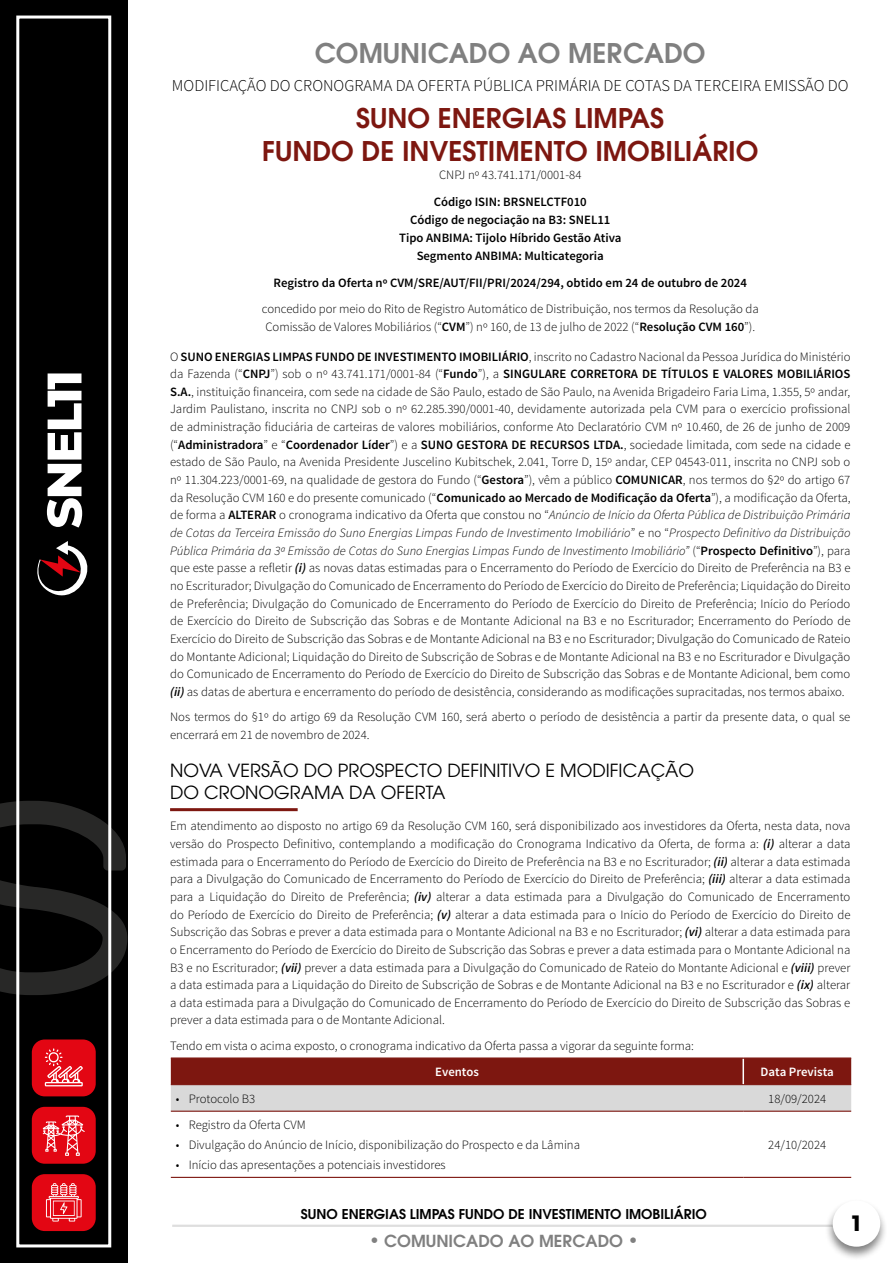
<style>
.page{position:relative;width:893px;height:1263px;background:#fff}
.page>*{position:absolute;margin:0;border:0;box-sizing:border-box;transform-origin:0 0}
.t1{font:600 27px/32.8px "ITC Avant Garde Pro";color:#7d1710;text-align:center}
.t2{font:600 27px "ITC Avant Garde Pro";color:#808080}
.t3{font:700 21px "ITC Avant Garde Pro";color:#000}
.t4{font:18px/22px "ITC Avant Garde Pro";color:#000}
.t5{font:300 16.5px "Source Sans Pro";color:#000}
.t6{font:600 16.5px "ITC Avant Garde Pro";color:#808080}
.t7{font:600 13.5px "ITC Avant Garde Pro";color:#000}
.t8{font:300 12.75px/17.7px "Source Sans Pro";color:#000}
.t9{font:600 12.75px/18.3px "Source Sans Pro";color:#000;text-align:center}
.t10{font:600 12.75px "Source Sans Pro";color:#fff}
.s1{font-weight:600}
.s2{font-style:italic}
.s3{font-weight:600;font-style:italic}
.s4{font-size:18px}
</style>
<div class="page">
<div style="left:0;top:0;width:128px;height:1263px;background:#000"></div>
<svg style="left:0;top:801px;width:127px;height:194px"></svg>
<div style="left:16px;top:16px;width:95px;height:1231px;border:3px solid #fff"></div>
<div style="left:32px;top:1039px;width:64px;height:57px;background:#e30613;border-radius:13px"></div>
<svg style="left:45px;top:1048px;width:38px;height:38px"></svg>
<div style="left:32px;top:1107px;width:64px;height:57px;background:#e30613;border-radius:13px"></div>
<svg style="left:43px;top:1115px;width:42px;height:41px"></svg>
<div style="left:32px;top:1174px;width:64px;height:57px;background:#e30613;border-radius:13px"></div>
<svg style="left:46px;top:1183px;width:36px;height:39px"></svg>
<svg style="left:47px;top:373px;width:35px;height:154px"></svg>
<svg style="left:37px;top:541px;width:51px;height:55px"></svg>
<hr style="left:172px;top:1225px;width:666px;height:2px;background:#ccc">
<div style="left:825px;top:1199px;width:63px;height:62px;background:#000;opacity:.5"></div>
<div style="left:833px;top:1200px;width:47px;height:47px;background:#fff;border-radius:50%"></div>
<hr style="left:170px;top:808px;width:128px;height:3px;background:#7d1710">
<svg style="left:171px;top:1058px;width:680px;height:52px;background:#a97571"></svg>
<hr style="left:742px;top:1058px;width:2px;height:26px;background:#fff">
<hr style="left:171px;top:1110px;width:572px;height:2px;background:#7d1710">
<hr style="left:743px;top:1110px;width:108px;height:2px;background:#7d1710">
<hr style="left:171px;top:1177px;width:572px;height:1px;background:#7d1710">
<hr style="left:743px;top:1177px;width:108px;height:1px;background:#7d1710">
<hr style="left:171px;top:1057px;width:572px;height:1px;background:#7d1710">
<hr style="left:743px;top:1057px;width:108px;height:1px;background:#7d1710">
<hr style="left:171px;top:1084px;width:572px;height:1px;background:#7d1710">
<hr style="left:743px;top:1084px;width:108px;height:1px;background:#7d1710">
<h1 class="t2" style="left:315px;top:35px;width:392px">COMUNICADO AO MERCADO</h1>
<p class="t5" style="left:172px;top:75px;width:678px">MODIFICAÇÃO DO CRONOGRAMA DA OFERTA PÚBLICA PRIMÁRIA DE COTAS DA TERCEIRA EMISSÃO DO</p>
<h1 class="t1" style="left:262px;top:101px;width:498px">SUNO ENERGIAS LIMPAS<br>FUNDO DE INVESTIMENTO IMOBILIÁRIO</h1>
<p class="t8" style="left:439px;top:166px;width:144px">CNPJ nº 43.741.171/0001-84</p>
<p class="t9" style="left:399px;top:193px;width:224px">Código ISIN: BRSNELCTF010<br>Código de negociação na B3: SNEL11<br>Tipo ANBIMA: Tijolo Híbrido Gestão Ativa Segmento ANBIMA: Multicategoria</p>
<p class="t9" style="left:274px;top:274px;width:475px">Registro da Oferta nº CVM/SRE/AUT/FII/PRI/2024/294, obtido em 24 de outubro de 2024</p>
<p class="t8" style="left:262px;top:300px;width:498px">concedido por meio do Rito de Registro Automático de Distribuição, nos termos da Resolução da<br>Comissão de Valores Mobiliários (“<span class="s1">CVM</span>”) nº 160, de 13 de julho de 2022 (“<span class="s1">Resolução CVM 160</span>”).</p>
<p class="t8" style="left:170px;top:347px;width:682px;text-align:justify">O <span class="s1">SUNO ENERGIAS LIMPAS FUNDO DE INVESTIMENTO IMOBILIÁRIO</span>, inscrito no Cadastro Nacional da Pessoa Jurídica do Ministério da Fazenda (“<span class="s1">CNPJ</span>”) sob o nº 43.741.171/0001-84 (“<span class="s1">Fundo</span>”), a <span class="s1">SINGULARE CORRETORA DE TÍTULOS E VALORES MOBILIÁRIOS S.A.</span>, instituição financeira, com sede na cidade de São Paulo, estado de São Paulo, na Avenida Brigadeiro Faria Lima, 1.355, 5º andar, Jardim Paulistano, inscrita no CNPJ sob o nº 62.285.390/0001-40, devidamente autorizada pela CVM para o exercício profissional de administração fiduciária de carteiras de valores mobiliários, conforme Ato Declaratório CVM nº 10.460, de 26 de junho de 2009 (“<span class="s1">Administradora</span>” e “<span class="s1">Coordenador Líder</span>”) e a <span class="s1">SUNO GESTORA DE RECURSOS LTDA.</span>, sociedade limitada, com sede na cidade e estado de São Paulo, na Avenida Presidente Juscelino Kubitschek, 2.041, Torre D, 15º andar, CEP 04543-011, inscrita no CNPJ sob o nº 11.304.223/0001-69, na qualidade de gestora do Fundo (“<span class="s1">Gestora</span>”), vêm a público <span class="s1">COMUNICAR</span>, nos termos do §2º do artigo 67 da Resolução CVM 160 e do presente comunicado (“<span class="s1">Comunicado ao Mercado de Modificação da Oferta</span>”), a modificação da Oferta, de forma a <span class="s1">ALTERAR</span> o cronograma indicativo da Oferta que constou no “<span class="s2">Anúncio de Início da Oferta Pública de Distribuição Primária de Cotas da Terceira Emissão do Suno Energias Limpas Fundo de Investimento Imobiliário</span>” e no “<span class="s2">Prospecto Definitivo da Distribuição Pública Primária da 3ª Emissão de Cotas do Suno Energias Limpas Fundo de Investimento Imobiliário”</span> (“<span class="s1">Prospecto Definitivo</span>”), para que este passe a refletir <span class="s3">(i)</span> as novas datas estimadas para o Encerramento do Período de Exercício do Direito de Preferência na B3 e no Escriturador; Divulgação do Comunicado de Encerramento do Período de Exercício do Direito de Preferência; Liquidação do Direito de Preferência; Divulgação do Comunicado de Encerramento do Período de Exercício do Direito de Preferência; Início do Período de Exercício do Direito de Subscrição das Sobras e de Montante Adicional na B3 e no Escriturador; Encerramento do Período de Exercício do Direito de Subscrição das Sobras e de Montante Adicional na B3 e no Escriturador; Divulgação do Comunicado de Rateio do Montante Adicional; Liquidação do Direito de Subscrição de Sobras e de Montante Adicional na B3 e no Escriturador e Divulgação do Comunicado de Encerramento do Período de Exercício do Direito de Subscrição das Sobras e de Montante Adicional, bem como <span class="s3">(ii)</span> as datas de abertura e encerramento do período de desistência, considerando as modificações supracitadas, nos termos abaixo.</p>
<p class="t8" style="left:170px;top:708px;width:682px">Nos termos do §1º do artigo 69 da Resolução CVM 160, será aberto o período de desistência a partir da presente data, o qual se encerrará em 21 de novembro de 2024.</p>
<h3 class="t4" style="left:170px;top:759px;width:526px">NOVA VERSÃO DO PROSPECTO DEFINITIVO E MODIFICAÇÃO<br>DO CRONOGRAMA DA OFERTA</h3>
<p class="t8" style="left:170px;top:817px;width:682px;text-align:justify">Em atendimento ao disposto no artigo 69 da Resolução CVM 160, será disponibilizado aos investidores da Oferta, nesta data, nova versão do Prospecto Definitivo, contemplando a modificação do Cronograma Indicativo da Oferta, de forma a: <span class="s3">(i)</span> alterar a data estimada para o Encerramento do Período de Exercício do Direito de Preferência na B3 e no Escriturador; <span class="s3">(ii)</span> alterar a data estimada para a Divulgação do Comunicado de Encerramento do Período de Exercício do Direito de Preferência; <span class="s3">(iii)</span> alterar a data estimada para a Liquidação do Direito de Preferência; <span class="s3">(iv)</span> alterar a data estimada para a Divulgação do Comunicado de Encerramento do Período de Exercício do Direito de Preferência; <span class="s3">(v)</span> alterar a data estimada para o Início do Período de Exercício do Direito de Subscrição das Sobras e prever a data estimada para o Montante Adicional na B3 e no Escriturador; <span class="s3">(vi)</span> alterar a data estimada para o Encerramento do Período de Exercício do Direito de Subscrição das Sobras e prever a data estimada para o Montante Adicional na B3 e no Escriturador; <span class="s3">(vii)</span> prever a data estimada para a Divulgação do Comunicado de Rateio do Montante Adicional e <span class="s3">(viii)</span> prever a data estimada para a Liquidação do Direito de Subscrição de Sobras e de Montante Adicional na B3 e no Escriturador e <span class="s3">(ix)</span> alterar a data estimada para a Divulgação do Comunicado de Encerramento do Período de Exercício do Direito de Subscrição das Sobras e prever a data estimada para o de Montante Adicional.</p>
<p class="t8" style="left:170px;top:1036px;width:525px">Tendo em vista o acima exposto, o cronograma indicativo da Oferta passa a vigorar da seguinte forma:</p>
<p class="t10" style="left:435px;top:1064px;width:45px">Eventos</p>
<p class="t10" style="left:761px;top:1064px;width:75px">Data Prevista</p>
<p class="t8" style="left:176px;top:1090px;width:81px">• Protocolo B3</p>
<p class="t8" style="left:768px;top:1090px;width:59px">18/09/2024</p>
<p class="t8" style="left:176px;top:1116px;width:131px">• Registro da Oferta CVM</p>
<p class="t8" style="left:176px;top:1136px;width:406px">• Divulgação do Anúncio de Início, disponibilização do Prospecto e da Lâmina</p>
<p class="t8" style="left:176px;top:1156px;width:271px">• Início das apresentações a potenciais investidores</p>
<p class="t8" style="left:768px;top:1136px;width:59px">24/10/2024</p>
<p class="t7" style="left:301px;top:1205px;width:407px">SUNO ENERGIAS LIMPAS FUNDO DE INVESTIMENTO IMOBILIÁRIO</p>
<p class="t6" style="left:369px;top:1230px;width:271px"><span class="s4">•</span> COMUNICADO AO MERCADO <span class="s4">•</span></p>
<h2 class="t3" style="left:850px;top:1209px;width:14px">1</h2>
</div>
